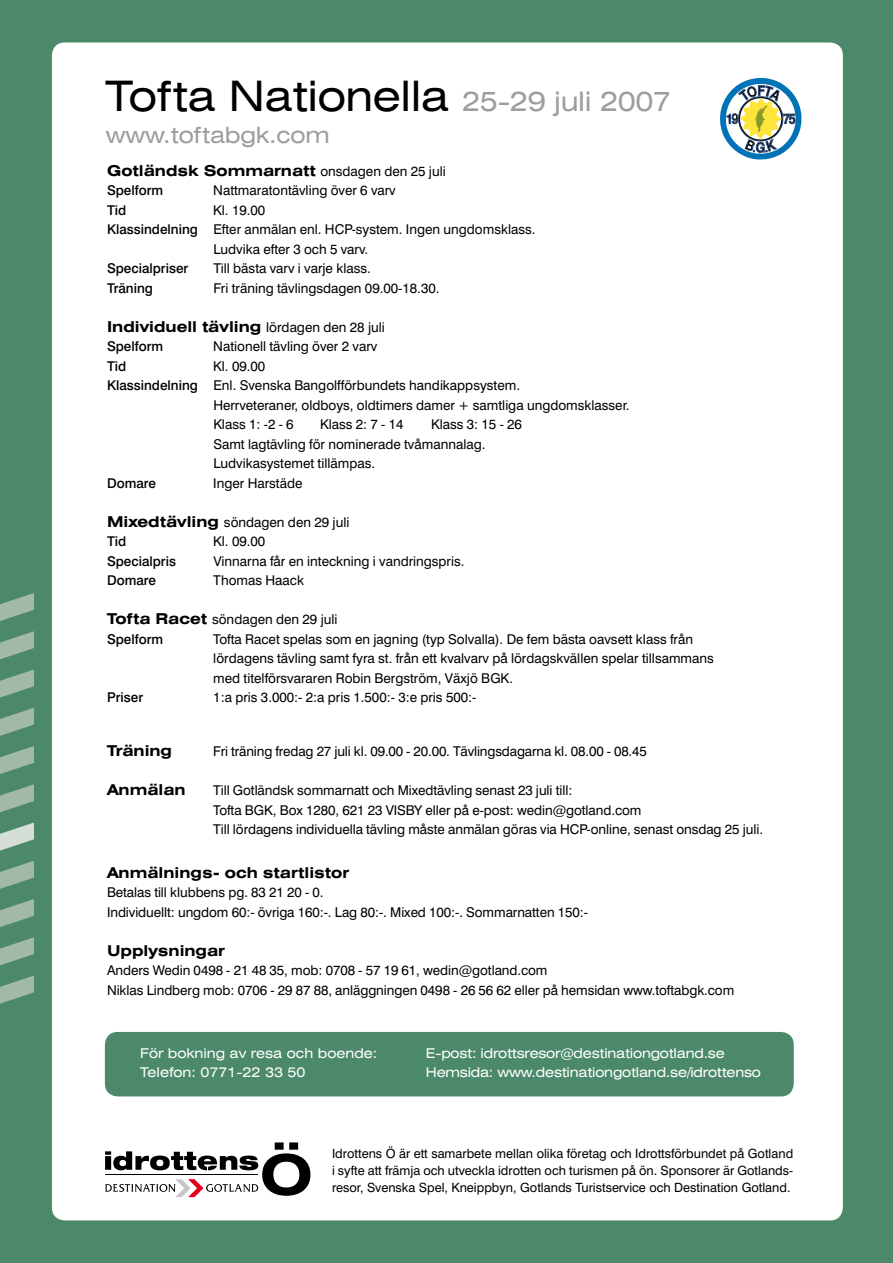
<style>
.page{position:relative;width:893px;height:1263px;background:#4c896b}
.page>*{position:absolute;margin:0;border:0;box-sizing:border-box;transform-origin:0 0}
.t1{font:expanded 42px "Swiss 721 BT";letter-spacing:-.01em;color:#000}
.t2{font:expanded 22.5px "Swiss 721 BT";letter-spacing:-.01em;color:#9c9d9f}
.t3{font:700 expanded 15px "Swiss 721 BT";color:#000}
.t4{font:13.5px/19.5px "Swiss 721 BT";color:#000}
.t5{font:expanded 13.5px/19.5px "Swiss 721 BT";letter-spacing:-.015em;color:#fff}
.t6{font:500 13.5px "Swiss 721 BT";color:#000}
.t7{font:12.75px/17.2px "Swiss 721 BT";color:#000;text-align:justify}
.s1{font-size:27px;color:#9c9d9f}
.s2{font-weight:400;font-stretch:normal;font-size:13.5px}
.s3{font-weight:500}
.s4{font-weight:700;font-stretch:expanded;font-size:15px}
</style>
<div class="page">
<div style="left:52px;top:43px;width:791px;height:1177px;background:#fff;border-radius:13px"></div>
<svg style="left:720px;top:78px;width:81px;height:81px"></svg>
<svg style="left:0;top:593px;width:34px;height:411px"></svg>
<svg style="left:105px;top:1142px;width:205px;height:55px"></svg>
<hr style="left:105px;top:1174px;width:153px;height:1px;background:#000">
<div style="left:105px;top:1032px;width:689px;height:64px;background:#4c896b;border-radius:13px"></div>
<h1 class="t1" style="left:106px;top:71px;width:567px">Tofta Nationella <span class="s1">25-29 juli 2007</span></h1>
<h2 class="t2" style="left:106px;top:121px;width:225px">www.toftabgk.com</h2>
<p class="t3" style="left:107px;top:161px;width:340px">Gotländsk Sommarnatt <span class="s2">onsdagen den 25 juli</span></p>
<p class="t6" style="left:107px;top:182px;width:58px">Spelform</p>
<p class="t4" style="left:213px;top:181px;width:184px">Nattmaratontävling över 6 varv</p>
<p class="t6" style="left:107px;top:202px;width:21px">Tid</p>
<p class="t4" style="left:213px;top:200px;width:54px">Kl. 19.00</p>
<p class="t4" style="left:107px;top:220px;width:430px"><span class="s3">Klassindelning</span> Efter anmälan enl. HCP-system. Ingen ungdomsklass.</p>
<p class="t4" style="left:213px;top:239px;width:156px">Ludvika efter 3 och 5 varv.</p>
<p class="t6" style="left:107px;top:260px;width:83px">Specialpriser</p>
<p class="t4" style="left:213px;top:259px;width:159px">Till bästa varv i varje klass.</p>
<p class="t6" style="left:107px;top:280px;width:47px">Träning</p>
<p class="t4" style="left:213px;top:278px;width:228px">Fri träning tävlingsdagen 09.00-18.30.</p>
<p class="t3" style="left:107px;top:317px;width:279px">Individuell tävling <span class="s2">lördagen den 28 juli</span></p>
<p class="t6" style="left:107px;top:338px;width:58px">Spelform</p>
<p class="t4" style="left:213px;top:337px;width:165px">Nationell tävling över 2 varv</p>
<p class="t6" style="left:107px;top:358px;width:21px">Tid</p>
<p class="t4" style="left:213px;top:356px;width:54px">Kl. 09.00</p>
<p class="t4" style="left:107px;top:376px;width:414px"><span class="s3">Klassindelning</span> Enl. Svenska Bangolfförbundets handikappsystem.</p>
<p class="t4" style="left:213px;top:395px;width:418px">Herrveteraner, oldboys, oldtimers damer + samtliga ungdomsklasser.</p>
<p class="t4" style="left:213px;top:415px;width:82px">Klass 1: -2 - 6</p>
<p class="t4" style="left:320px;top:415px;width:85px">Klass 2: 7 - 14</p>
<p class="t4" style="left:213px;top:415px;width:310px;text-indent:218px">Klass 3: 15 - 26<br>Samt lagtävling för nominerade tvåmannalag.<br>Ludvikasystemet tillämpas.</p>
<p class="t6" style="left:107px;top:475px;width:51px">Domare</p>
<p class="t4" style="left:213px;top:473px;width:91px">Inger Harstäde</p>
<p class="t4" style="left:107px;top:512px;width:244px"><span class="s4">Mixedtävling</span> söndagen den 29 juli<br><span class="s3">Tid</span></p>
<p class="t4" style="left:213px;top:532px;width:54px">Kl. 09.00</p>
<p class="t6" style="left:107px;top:553px;width:71px">Specialpris</p>
<p class="t4" style="left:213px;top:551px;width:253px">Vinnarna får en inteckning i vandringspris.</p>
<p class="t6" style="left:107px;top:572px;width:51px">Domare</p>
<p class="t4" style="left:213px;top:571px;width:92px">Thomas Haack</p>
<p class="t4" style="left:107px;top:610px;width:232px"><span class="s4">Tofta Racet</span> söndagen den 29 juli<br><span class="s3">Spelform</span></p>
<p class="t4" style="left:213px;top:629px;width:502px">Tofta Racet spelas som en jagning (typ Solvalla). De fem bästa oavsett klass från lördagens tävling samt fyra st. från ett kvalvarv på lördagskvällen spelar tillsammans med titelförsvararen Robin Bergström, Växjö BGK.</p>
<p class="t6" style="left:107px;top:689px;width:38px">Priser</p>
<p class="t4" style="left:213px;top:688px;width:265px">1:a pris 3.000:- 2:a pris 1.500:- 3:e pris 500:-</p>
<p class="t3" style="left:107px;top:742px;width:67px">Träning</p>
<p class="t4" style="left:213px;top:742px;width:435px">Fri träning fredag 27 juli kl. 09.00 - 20.00. Tävlingsdagarna kl. 08.00 - 08.45</p>
<p class="t3" style="left:107px;top:781px;width:80px">Anmälan</p>
<p class="t4" style="left:213px;top:781px;width:551px">Till Gotländsk sommarnatt och Mixedtävling senast 23 juli till:<br>Tofta BGK, Box 1280, 621 23 VISBY eller på e-post: wedin@gotland.com<br>Till lördagens individuella tävling måste anmälan göras via HCP-online, senast onsdag 25 juli.</p>
<p class="t3" style="left:107px;top:863px;width:244px">Anmälnings- och startlistor</p>
<p class="t4" style="left:107px;top:883px;width:483px">Betalas till klubbens pg. 83 21 20 - 0.<br>Individuellt: ungdom 60:- övriga 160:-. Lag 80:-. Mixed 100:-. Sommarnatten 150:-</p>
<p class="t3" style="left:107px;top:941px;width:119px">Upplysningar</p>
<p class="t4" style="left:107px;top:961px;width:629px">Anders Wedin 0498 - 21 48 35, mob: 0708 - 57 19 61, wedin@gotland.com<br>Niklas Lindberg mob: 0706 - 29 87 88, anläggningen 0498 - 26 56 62 eller på hemsidan www.toftabgk.com</p>
<p class="t5" style="left:140px;top:1043px;width:238px">För bokning av resa och boende:<br>Telefon: 0771-22 33 50</p>
<p class="t5" style="left:426px;top:1043px;width:337px">E-post: idrottsresor@destinationgotland.se<br>Hemsida: www.destinationgotland.se/idrottenso</p>
<p class="t7" style="left:332px;top:1145px;width:463px">Idrottens Ö är ett samarbete mellan olika företag och Idrottsförbundet på Gotland i syfte att främja och utveckla idrotten och turismen på ön. Sponsorer är Gotlands&shy;resor, Svenska Spel, Kneippbyn, Gotlands Turistservice och Destination Gotland.</p>
</div>
